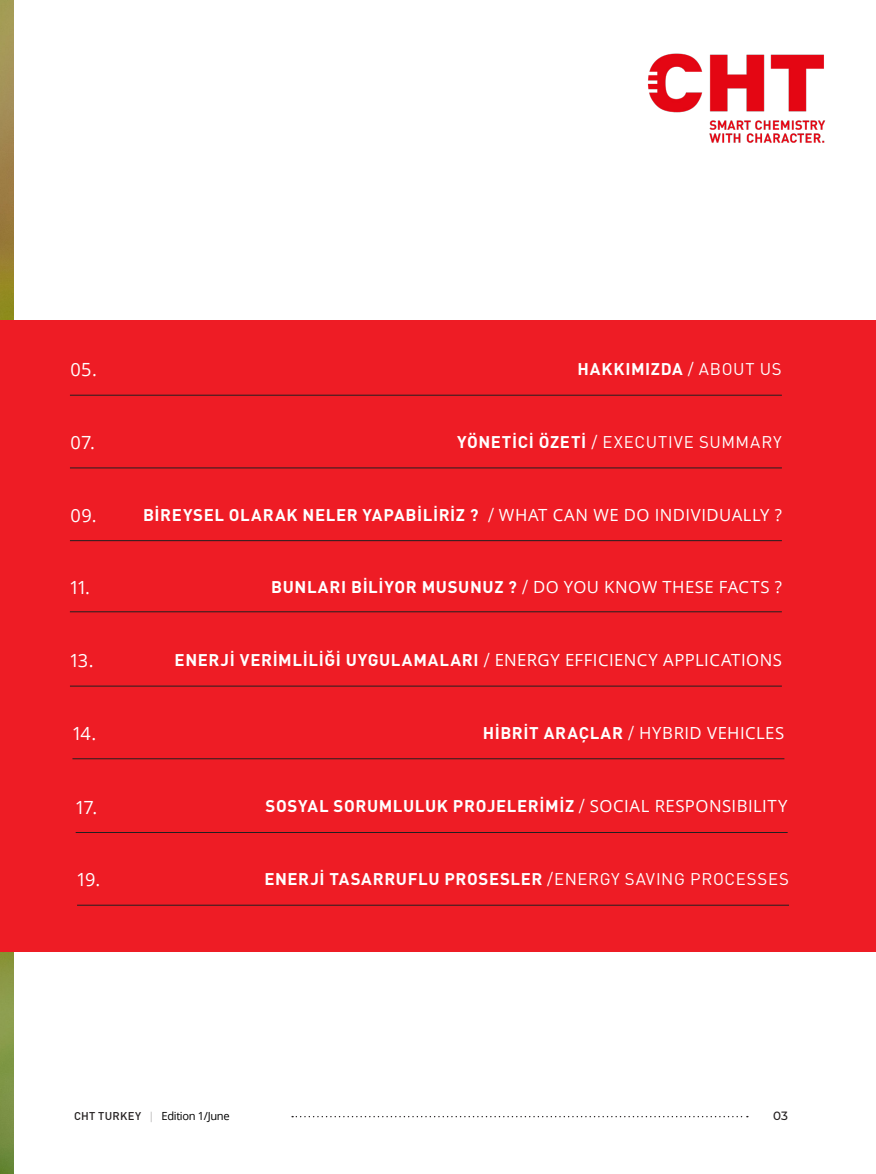
<style>
.page{position:relative;width:876px;height:1174px;background:#fff}
.page>*{position:absolute;margin:0;border:0;box-sizing:border-box;transform-origin:0 0}
.t1{font:18.15px "Open Sans";letter-spacing:.015em;color:#fff}
.t2{font:700 16.8px "DIN Pro";letter-spacing:.035em;color:#fff}
.t3{font:16.8px "DIN Pro";letter-spacing:.05em;color:#fff}
.t4{font:16.8px "Open Sans";letter-spacing:.03em;color:#fff}
.t5{font:500 12px "Montserrat Alternates";color:#231f20}
.t6{font:11.1px "Open Sans";letter-spacing:-.03em;color:#000001}
.s1{font-weight:400}
.s2{font-weight:700}
.s3{font-family:"Open Sans";font-weight:400}
.s4{font-family:"DIN Pro";font-weight:700}
.s5{font-family:"DIN Pro"}
.s6{font-family:"DIN Pro";font-weight:500;color:#231f20}
.s7{font-family:"Montserrat Alternates";font-weight:100;color:#231f20}
</style>
<div class="page">
<img style="left:0;top:0;width:14px;height:1174px">
<div style="left:0;top:321px;width:876px;height:631px;background:#ee1c25"></div>
<hr style="left:70px;top:395px;width:712px;height:1px;background:#231f20">
<hr style="left:70px;top:540px;width:712px;height:1px;background:#231f20">
<hr style="left:70px;top:467px;width:712px;height:1px;background:#231f20">
<hr style="left:70px;top:686px;width:712px;height:1px;background:#231f20">
<img style="left:648px;top:53px;width:178px;height:90px">
<hr style="left:72px;top:758px;width:712px;height:1px;background:#231f20">
<hr style="left:76px;top:832px;width:712px;height:1px;background:#231f20">
<hr style="left:77px;top:905px;width:712px;height:1px;background:#231f20">
<hr style="left:70px;top:611px;width:712px;height:1px;background:#231f20">
<svg style="left:292px;top:1116px;width:456px;height:1px"></svg>
<p class="t1" style="left:71px;top:357px;width:28px">05.</p>
<p class="t2" style="left:577px;top:358px;width:206px">HAKKIMIZDA <span class="s1">/ ABOUT US</span></p>
<p class="t1" style="left:71px;top:430px;width:26px">07.</p>
<p class="t3" style="left:457px;top:430px;width:326px"><span class="s2">YÖNETİCİ ÖZETİ</span> / EXECUTIVE SUMMARY</p>
<p class="t1" style="left:71px;top:502px;width:28px">09.</p>
<p class="t2" style="left:143px;top:503px;width:640px">BİREYSEL OLARAK NELER YAPABİLİRİZ ? <span class="s1">/</span> <span class="s3">WHAT CAN WE DO INDIVIDUALLY ?</span></p>
<p class="t1" style="left:71px;top:575px;width:21px">11.</p>
<p class="t2" style="left:271px;top:576px;width:512px">BUNLARI BİLİYOR MUSUNUZ ? <span class="s1">/</span> <span class="s3">DO YOU KNOW THESE FACTS ?</span></p>
<p class="t1" style="left:71px;top:648px;width:24px">13.</p>
<p class="t2" style="left:175px;top:648px;width:609px">ENERJİ VERİMLİLİĞİ UYGULAMALARI <span class="s1">/</span> <span class="s3">ENERGY EFFICIENCY APPLICATIONS</span></p>
<p class="t1" style="left:73px;top:720px;width:25px">14.</p>
<p class="t4" style="left:483px;top:721px;width:303px"><span class="s4">HİBRİT ARAÇLAR</span> <span class="s5">/</span> HYBRID VEHICLES</p>
<p class="t1" style="left:76px;top:794px;width:23px">17.</p>
<p class="t2" style="left:265px;top:795px;width:524px">SOSYAL SORUMLULUK PROJELERİMİZ <span class="s1">/</span> <span class="s3">SOCIAL RESPONSIBILITY</span></p>
<p class="t1" style="left:78px;top:867px;width:24px">19.</p>
<p class="t2" style="left:264px;top:867px;width:526px">ENERJİ TASARRUFLU PROSESLER <span class="s1">/ENERGY SAVING PROCESSES</span></p>
<p class="t6" style="left:74px;top:1108px;width:157px"><span class="s6">CHT TURKEY</span> <span class="s7">|</span> Edition 1/June</p>
<p class="t5" style="left:773px;top:1107px;width:16px">03</p>
</div>
